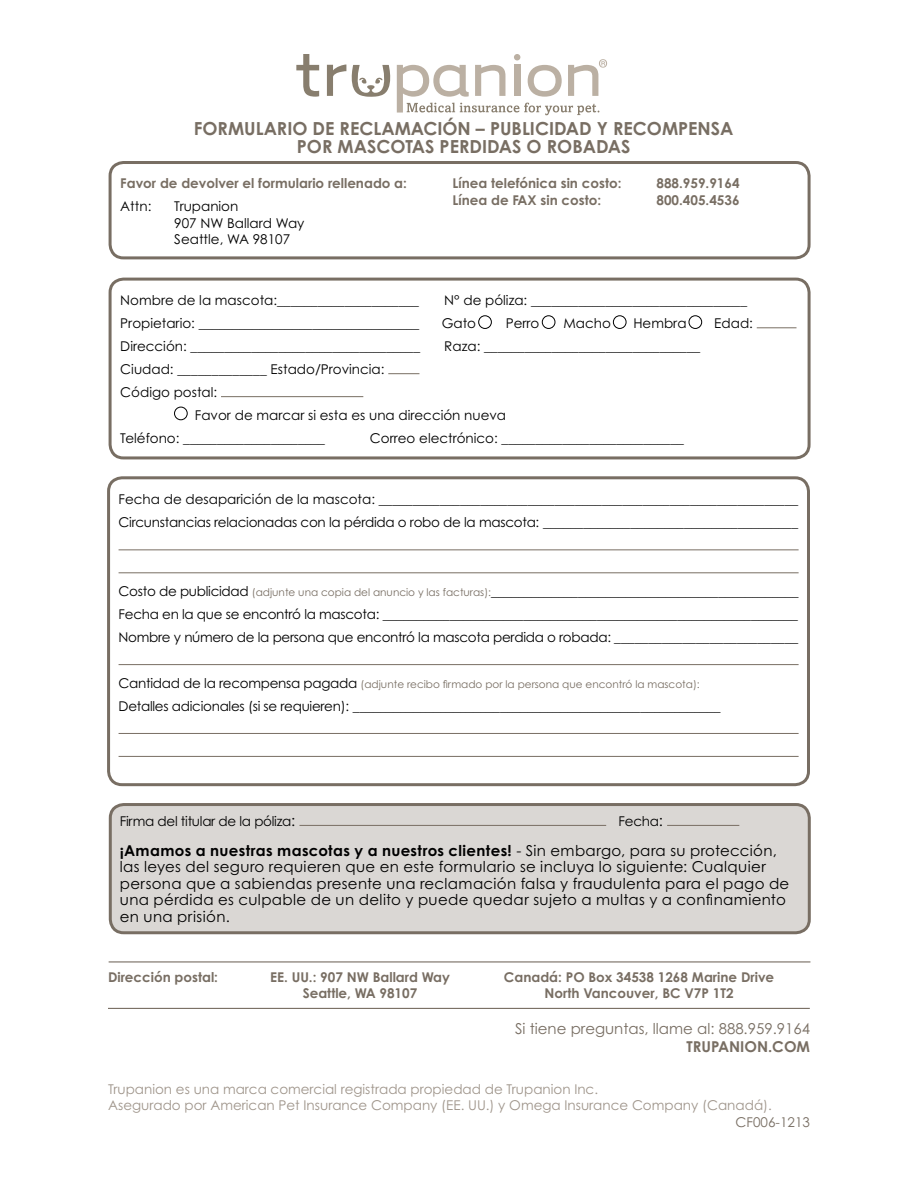
<style>
.page{position:relative;width:918px;height:1188px;background:#fff}
.page>*{position:absolute;margin:0;border:0;box-sizing:border-box;transform-origin:0 0}
.t1{font:700 18px/18px "Century Gothic Pro";color:#786e63;text-align:center}
.t2{font:15px/16.5px "Century Gothic Pro";letter-spacing:.025em;color:#000}
.t3{font:15px "Century Gothic Pro";color:#786e63}
.t4{font:700 15px "Century Gothic Pro";color:#786e63}
.t5{font:13.5px/23px "Century Gothic Pro";color:#000;text-align:justify}
.t6{font:13.5px/23px "Century Gothic Pro";letter-spacing:-.02em;color:#000}
.t7{font:700 13.5px/16.2px "Century Gothic Pro";color:#786e63;text-align:center}
.t8{font:13.5px/16.2px "Century Gothic Pro";color:#9f958b}
.t9{font:13.5px "Century Gothic Pro";color:#786e63}
.t10{font:10.5px "Century Gothic Pro";color:#786e63}
.s1{font-size:10.5px;color:#786e63}
.s2{font-size:13.5px;color:#000}
.s3{font-size:15px}
.s4{font-weight:700}
</style>
<div class="page">
<div style="left:107px;top:476px;width:703px;height:310px;border:3px solid #786e63;border-radius:14px"></div>
<hr style="left:119px;top:549px;width:680px;height:1px;background:#786e63">
<hr style="left:119px;top:572px;width:680px;height:1px;background:#786e63">
<hr style="left:119px;top:664px;width:680px;height:1px;background:#786e63">
<hr style="left:119px;top:733px;width:680px;height:1px;background:#786e63">
<hr style="left:119px;top:756px;width:680px;height:1px;background:#786e63">
<svg style="left:296px;top:54px;width:23px;height:43px"></svg>
<svg style="left:327px;top:54px;width:280px;height:61px"></svg>
<hr style="left:109px;top:961px;width:701px;height:2px;background:#786e63">
<hr style="left:108px;top:1008px;width:702px;height:1px;background:#786e63">
<div style="left:109px;top:161px;width:702px;height:98px;border:3px solid #786e63;border-radius:14px"></div>
<div style="left:109px;top:278px;width:702px;height:181px;border:3px solid #786e63;border-radius:14px"></div>
<hr style="left:757px;top:327px;width:40px;height:1px;background:#786e63">
<hr style="left:388px;top:373px;width:31px;height:1px;background:#786e63">
<hr style="left:221px;top:396px;width:142px;height:1px;background:#786e63">
<div style="left:174px;top:407px;width:13px;height:13px;border:1px solid #000;border-radius:50%"></div>
<div style="left:478px;top:316px;width:14px;height:13px;border:1px solid #000;border-radius:50%"></div>
<div style="left:542px;top:316px;width:13px;height:13px;border:1px solid #000;border-radius:50%"></div>
<div style="left:613px;top:316px;width:13px;height:13px;border:1px solid #000;border-radius:50%"></div>
<div style="left:689px;top:316px;width:13px;height:13px;border:1px solid #000;border-radius:50%"></div>
<div style="left:110px;top:805px;width:699px;height:128px;background:#dad7d4;border-radius:14px"></div>
<div style="left:109px;top:803px;width:702px;height:131px;border:3px solid #786e63;border-radius:14px"></div>
<hr style="left:299px;top:825px;width:307px;height:1px;background:#786e63">
<hr style="left:667px;top:825px;width:72px;height:1px;background:#786e63">
<h1 class="t1" style="left:194px;top:119px;width:541px">FORMULARIO DE RECLAMACIÓN – PUBLICIDAD Y RECOMPENSA<br>POR MASCOTAS PERDIDAS O ROBADAS</h1>
<p class="t7" style="left:120px;top:175px;width:288px">Favor de devolver el formulario rellenado a:</p>
<p class="t5" style="left:120px;top:195px;width:33px">Attn:</p>
<p class="t5" style="left:174px;top:198px;width:132px;line-height:16.2px;text-align:left">Trupanion<br>907 NW Ballard Way<br>Seattle, WA 98107</p>
<p class="t7" style="left:453px;top:175px;width:171px">Línea telefónica sin costo:</p>
<p class="t7" style="left:657px;top:175px;width:85px">888.959.9164</p>
<p class="t7" style="left:453px;top:191px;width:150px">Línea de FAX sin costo:</p>
<p class="t7" style="left:657px;top:191px;width:85px">800.405.4536</p>
<p class="t5" style="left:120px;top:289px;width:300px">Nombre de la mascota:_____________________</p>
<p class="t5" style="left:444px;top:289px;width:304px">N° de póliza: ________________________________</p>
<p class="t5" style="left:120px;top:312px;width:300px">Propietario: _________________________________</p>
<p class="t5" style="left:442px;top:312px;width:36px">Gato</p>
<p class="t5" style="left:506px;top:312px;width:35px">Perro</p>
<p class="t5" style="left:564px;top:312px;width:49px">Macho</p>
<p class="t5" style="left:633px;top:312px;width:55px">Hembra</p>
<p class="t5" style="left:714px;top:312px;width:40px">Edad:</p>
<p class="t5" style="left:120px;top:335px;width:301px">Dirección: __________________________________</p>
<p class="t5" style="left:444px;top:335px;width:257px">Raza: ________________________________</p>
<p class="t5" style="left:120px;top:358px;width:266px">Ciudad: _____________ Estado/Provincia:</p>
<p class="t5" style="left:120px;top:381px;width:98px">Código postal:</p>
<p class="t5" style="left:195px;top:403px;width:313px">Favor de marcar si esta es una dirección nueva</p>
<p class="t5" style="left:120px;top:426px;width:206px">Teléfono: _____________________</p>
<p class="t5" style="left:370px;top:426px;width:315px">Correo electrónico: ___________________________</p>
<p class="t6" style="left:119px;top:488px;width:681px">Fecha de desaparición de la mascota: ______________________________________________________________<br>Circunstancias relacionadas con la pérdida o robo de la mascota: ______________________________________</p>
<p class="t5" style="left:119px;top:580px;width:682px">Costo de publicidad <span class="s1">(adjunte una copia del anuncio y las facturas):</span>______________________________________________ Fecha en la que se encontró la mascota: ______________________________________________________________ Nombre y número de la persona que encontró la mascota perdida o robada: ___________________________</p>
<p class="t10" style="left:119px;top:678px;width:583px"><span class="s2">Cantidad de la recompensa pagada</span> (adjunte recibo firmado por la persona que encontró la mascota):</p>
<p class="t6" style="left:119px;top:694px;width:604px">Detalles adicionales (si se requieren): _______________________________________________________</p>
<p class="t6" style="left:120px;top:809px;width:177px">Firma del titular de la póliza<span class="s3">:</span></p>
<p class="t5" style="left:619px;top:809px;width:46px">Fecha<span class="s3">:</span></p>
<p class="t2" style="left:120px;top:842px;width:671px"><span class="s4">¡Amamos a nuestras mascotas y a nuestros clientes!</span> - Sin embargo, para su protección, las leyes del seguro requieren que en este formulario se incluya lo siguiente: Cualquier persona que a sabiendas presente una reclamación falsa y fraudulenta para el pago de una pérdida es culpable de un delito y puede quedar sujeto a multas y a confinamiento en una prisión.</p>
<p class="t7" style="left:108px;top:969px;width:112px">Dirección postal:</p>
<p class="t7" style="left:270px;top:969px;width:181px">EE. UU.: 907 NW Ballard Way<br>Seattle, WA 98107</p>
<p class="t7" style="left:504px;top:969px;width:272px">Canadá: PO Box 34538 1268 Marine Drive<br>North Vancouver, BC V7P 1T2</p>
<p class="t3" style="left:515px;top:1020px;width:296px">Si tiene preguntas, llame al: 888.959.9164</p>
<p class="t4" style="left:687px;top:1037px;width:125px">TRUPANION.COM</p>
<p class="t8" style="left:108px;top:1081px;width:665px">Trupanion es una marca comercial registrada propiedad de Trupanion Inc.<br>Asegurado por American Pet Insurance Company (EE. UU.) y Omega Insurance Company (Canadá).</p>
<p class="t9" style="left:736px;top:1114px;width:76px">CF006-1213</p>
</div>
